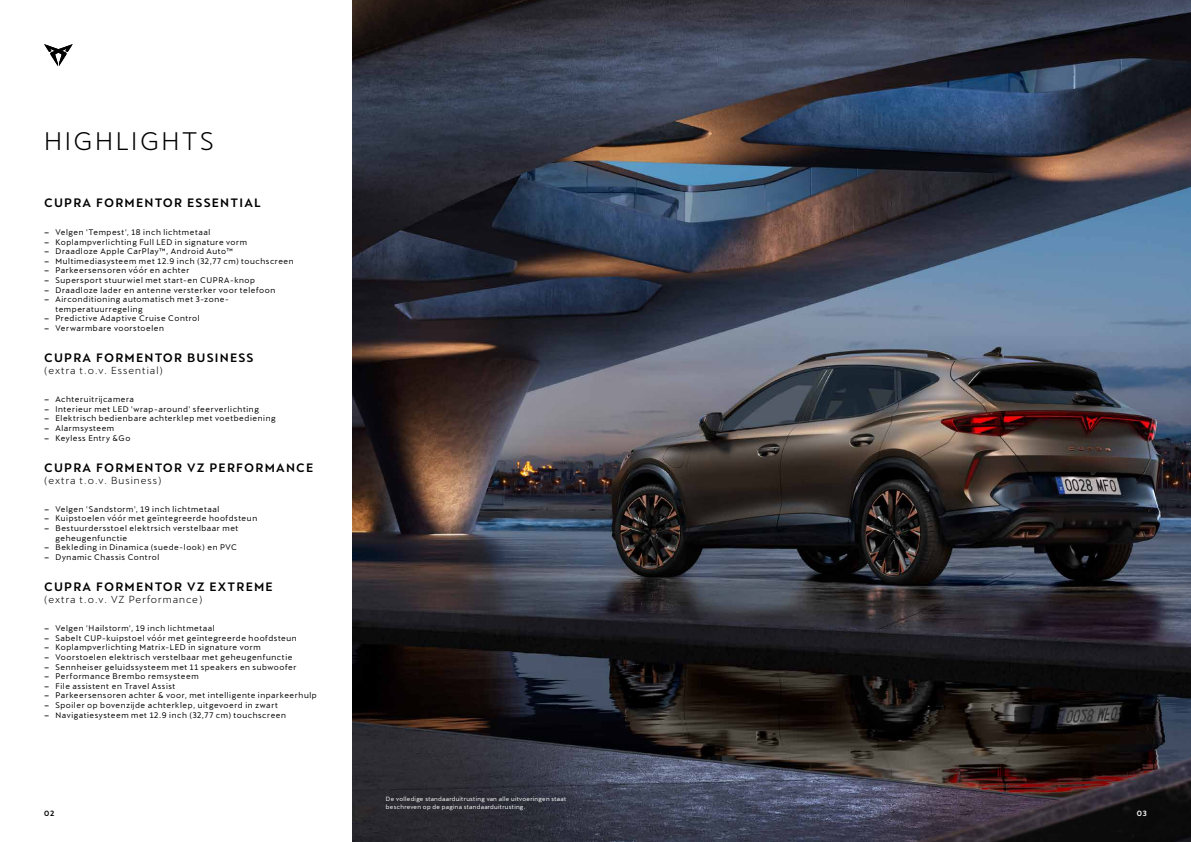
<style>
.page{position:relative;width:1191px;height:842px;background:#fff}
.page>*{position:absolute;margin:0;border:0;box-sizing:border-box;transform-origin:0 0}
.t1{font:25px "Cupra";letter-spacing:.1em;color:#000}
.t2{font:500 12px "Cupra";letter-spacing:.1em;color:#000}
.t3{font:10px "Cupra";letter-spacing:.1em;color:#000}
.t4{font:8px/9.6px "Cupra";letter-spacing:.07em;color:#000}
.t5{font:500 7.5px "Cupra";color:#000}
.t6{font:500 7.5px "Cupra";color:#fff}
.t7{font:6px/7.2px "Cupra";letter-spacing:.05em;color:#fff}
.s1{font-weight:500}
</style>
<div class="page">
<img style="left:353px;top:0;width:838px;height:842px">
<svg style="left:44px;top:44px;width:29px;height:22px"></svg>
<h1 class="t1" style="left:44px;top:119px;width:171px">HIGHLIGHTS</h1>
<h2 class="t2" style="left:44px;top:196px;width:218px">CUPRA FORMENTOR ESSENTIAL</h2>
<p class="t4" style="left:44px;top:226px;width:168px"><span class="s1">–</span> Velgen 'Tempest', 18 inch lichtmetaal</p>
<p class="t4" style="left:44px;top:236px;width:204px"><span class="s1">–</span> Koplampverlichting Full LED in signature vorm</p>
<p class="t4" style="left:44px;top:245px;width:190px"><span class="s1">–</span> Draadloze Apple CarPlay™, Android Auto™</p>
<p class="t4" style="left:44px;top:255px;width:251px"><span class="s1">–</span> Multimediasysteem met 12.9 inch (32,77 cm) touchscreen</p>
<p class="t4" style="left:44px;top:264px;width:147px"><span class="s1">–</span> Parkeersensoren vóór en achter</p>
<p class="t4" style="left:44px;top:274px;width:212px"><span class="s1">–</span> Supersport stuurwiel met start-en CUPRA-knop</p>
<p class="t4" style="left:44px;top:284px;width:233px"><span class="s1">–</span> Draadloze lader en antenne versterker voor telefoon</p>
<p class="t4" style="left:55px;top:293px;width:175px;text-indent:-11px"><span class="s1">–</span> Airconditioning automatisch met 3-zone&shy;temperatuurregeling</p>
<p class="t4" style="left:44px;top:312px;width:157px"><span class="s1">–</span> Predictive Adaptive Cruise Control</p>
<p class="t4" style="left:44px;top:322px;width:121px"><span class="s1">–</span> Verwarmbare voorstoelen</p>
<h2 class="t2" style="left:44px;top:351px;width:211px">CUPRA FORMENTOR BUSINESS</h2>
<p class="t3" style="left:44px;top:362px;width:120px">(extra t.o.v. Essential)</p>
<p class="t4" style="left:44px;top:393px;width:91px"><span class="s1">–</span> Achteruitrijcamera</p>
<p class="t4" style="left:44px;top:403px;width:216px"><span class="s1">–</span> Interieur met LED 'wrap-around' sfeerverlichting</p>
<p class="t4" style="left:44px;top:412px;width:233px"><span class="s1">–</span> Elektrisch bedienbare achterklep met voetbediening</p>
<p class="t4" style="left:44px;top:422px;width:72px"><span class="s1">–</span> Alarmsysteem</p>
<p class="t4" style="left:44px;top:432px;width:88px"><span class="s1">–</span> Keyless Entry &amp;Go</p>
<h2 class="t2" style="left:44px;top:461px;width:271px">CUPRA FORMENTOR VZ PERFORMANCE</h2>
<p class="t3" style="left:44px;top:471px;width:119px">(extra t.o.v. Business)</p>
<p class="t4" style="left:44px;top:503px;width:177px"><span class="s1">–</span> Velgen 'Sandstorm', 19 inch lichtmetaal</p>
<p class="t4" style="left:44px;top:512px;width:215px"><span class="s1">–</span> Kuipstoelen vóór met geïntegreerde hoofdsteun</p>
<p class="t4" style="left:55px;top:522px;width:184px;text-indent:-11px"><span class="s1">–</span> Bestuurdersstoel elektrsich verstelbaar met geheugenfunctie</p>
<p class="t4" style="left:44px;top:541px;width:194px"><span class="s1">–</span> Bekleding in Dinamica (suede-look) en PVC</p>
<p class="t4" style="left:44px;top:551px;width:117px"><span class="s1">–</span> Dynamic Chassis Control</p>
<h2 class="t2" style="left:44px;top:580px;width:230px">CUPRA FORMENTOR VZ EXTREME</h2>
<p class="t3" style="left:44px;top:590px;width:160px">(extra t.o.v. VZ Performance)</p>
<p class="t4" style="left:44px;top:622px;width:172px"><span class="s1">–</span> Velgen 'Hailstorm', 19 inch lichtmetaal</p>
<p class="t4" style="left:44px;top:632px;width:254px"><span class="s1">–</span> Sabelt CUP-kuipstoel vóór met geïntegreerde hoofdsteun</p>
<p class="t4" style="left:44px;top:641px;width:218px"><span class="s1">–</span> Koplampverlichting Matrix-LED in signature vorm</p>
<p class="t4" style="left:44px;top:651px;width:250px"><span class="s1">–</span> Voorstoelen elektrisch verstelbaar met geheugenfunctie</p>
<p class="t4" style="left:44px;top:660px;width:254px"><span class="s1">–</span> Sennheiser geluidssysteem met 11 speakers en subwoofer</p>
<p class="t4" style="left:44px;top:670px;width:156px"><span class="s1">–</span> Performance Brembo remsysteem</p>
<p class="t4" style="left:44px;top:680px;width:133px"><span class="s1">–</span> File assistent en Travel Assist</p>
<p class="t4" style="left:44px;top:689px;width:274px"><span class="s1">–</span> Parkeersensoren achter &amp; voor, met intelligente inparkeerhulp</p>
<p class="t4" style="left:44px;top:699px;width:235px"><span class="s1">–</span> Spoiler op bovenzijde achterklep, uitgevoerd in zwart</p>
<p class="t4" style="left:44px;top:708px;width:243px"><span class="s1">–</span> Navigatiesysteem met 12.9 inch (32,77 cm) touchscreen</p>
<p class="t7" style="left:386px;top:795px;width:182px">De volledige standaarduitrusting van alle uitvoeringen staat beschreven op de pagina standaarduitrusting.</p>
<p class="t5" style="left:44px;top:809px;width:12px">02</p>
<p class="t6" style="left:1136px;top:809px;width:12px">03</p>
</div>
